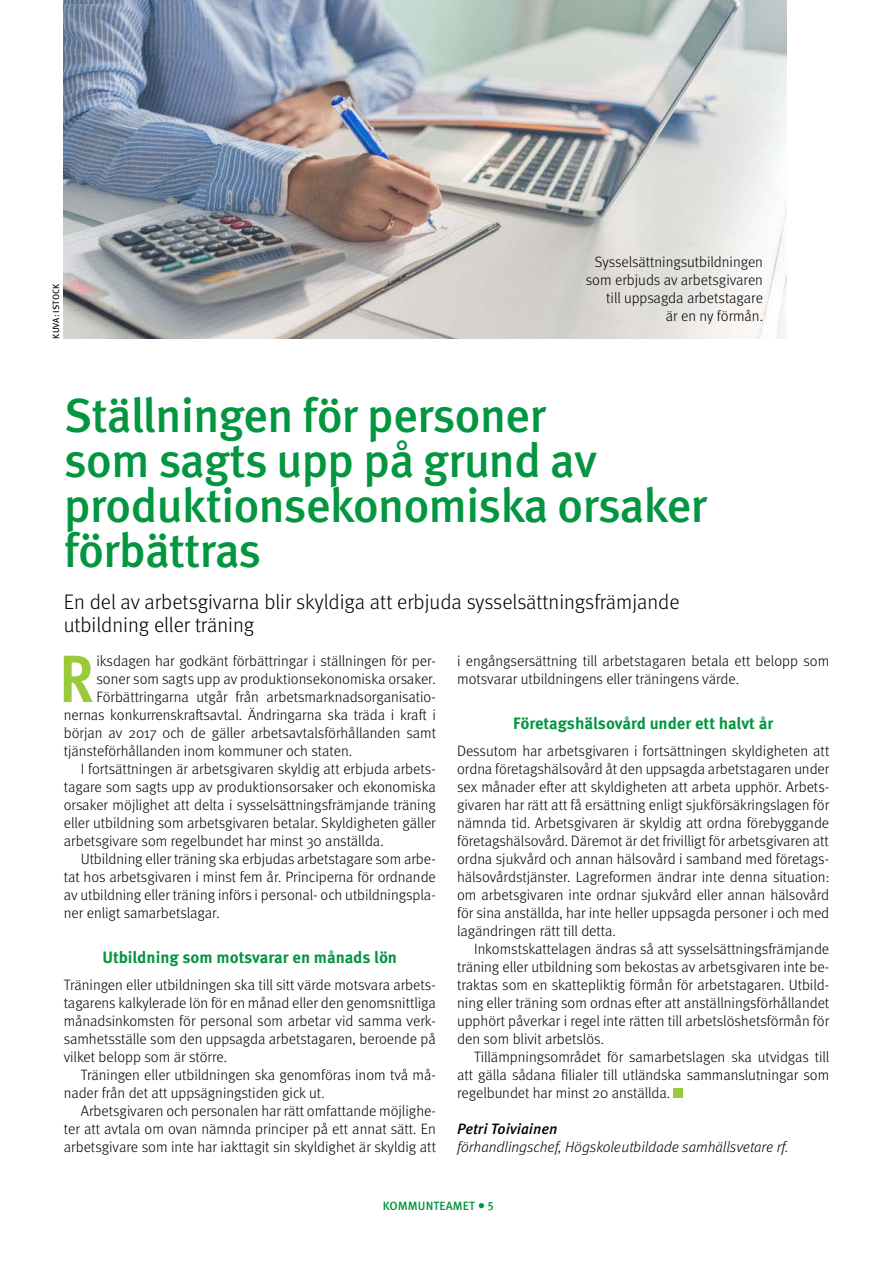
<style>
.page{position:relative;width:893px;height:1263px;background:#fff}
.page>*{position:absolute;margin:0;border:0;box-sizing:border-box;transform-origin:0 0}
.leipis_met_10_12_ANF{font:700 67.05px "Meta Cond OT";color:#9aca3c}
.ots_met_1_ru{font:500 48px/45px "Meta OT";letter-spacing:-.025em;color:#03953f}
.ingr_met_ru{font:300 21px/22.5px "Meta OT";color:#000}
.väliots_met_1_ru{font:700 16.5px "Meta OT";color:#03953f}
.leipis_met_10_12_ru{font:300 15px/18px "Meta OT";color:#000;text-align:justify}
.leipis_met_10_12_EI{font:300 15px/18px "Meta OT";color:#000;text-align:justify}
.leipis_met_10_12_ANF-2{font:300 15px "Meta OT";color:#000}
.kirjoittaja_tiedot_r{font:italic 300 15px "Meta OT";color:#000}
.kirjoittaja_met_ru{font:italic 500 15px "Meta OT";color:#000}
.leipis_met_10_12_EI-2{font:500 12px "Meta OT";letter-spacing:.01em;color:#03953f}
.kuvaaja_6_8_EI_SIS{font:9px "Meta OT";letter-spacing:.01em;color:#000}
.s1{font-size:15px}
</style>
<div class="page">
<img style="left:64px;top:0;width:723px;height:339px">
<div style="left:674px;top:1089px;width:9px;height:9px;background:#9aca3c"></div>
<p class="kuvaaja_6_8_EI_SIS" style="left:50px;top:339px;width:57px;rotate:-90deg">KUVA: ISTOCK</p>
<p class="leipis_met_10_12_EI" style="left:586px;top:253px;width:179px;text-align:right">Sysselsättningsutbildningen som erbjuds av arbetsgivaren till uppsagda arbetstagare<br>är en ny förmån.</p>
<p class="ots_met_1_ru" style="left:64px;top:393px;width:645px">Ställningen för personer<br>som sagts upp på grund av produktionsekonomiska orsaker förbättras</p>
<p class="ingr_met_ru" style="left:64px;top:591px;width:617px">En del av arbetsgivarna blir skyldiga att erbjuda sysselsättningsfrämjande utbildning eller träning</p>
<p class="leipis_met_10_12_ru" style="left:457px;top:652px;width:374px">i engångsersättning till arbetstagaren betala ett belopp som motsvarar utbildningens eller träningens värde.</p>
<p class="väliots_met_1_ru" style="left:513px;top:713px;width:262px">Företagshälsovård under ett halvt år</p>
<p class="leipis_met_10_12_EI" style="left:457px;top:742px;width:374px">Dessutom har arbetsgivaren i fortsättningen skyldigheten att ordna företagshälsovård åt den uppsagda arbetstagaren under sex månader efter att skyldigheten att arbeta upphör. Arbets&shy;givaren har rätt att få ersättning enligt sjukförsäkringslagen för nämnda tid. Arbetsgivaren är skyldig att ordna förebyggande företagshälsovård. Däremot är det frivilligt för arbetsgivaren att ordna sjukvård och annan hälsovård i samband med företags&shy;hälsovårdstjänster. Lagreformen ändrar inte denna situation: om arbetsgivaren inte ordnar sjukvård eller annan hälsovård för sina anställda, har inte heller uppsagda personer i och med lagändringen rätt till detta.</p>
<p class="leipis_met_10_12_ru" style="left:457px;top:940px;width:374px;text-indent:17px">Inkomstskattelagen ändras så att sysselsättningsfrämjande träning eller utbildning som bekostas av arbetsgivaren inte be&shy;traktas som en skattepliktig förmån för arbetstagaren. Utbild&shy;ning eller träning som ordnas efter att anställningsförhållandet upphört påverkar i regel inte rätten till arbetslöshetsförmån för den som blivit arbetslös.</p>
<p class="leipis_met_10_12_ru" style="left:457px;top:1048px;width:374px;text-indent:17px">Tillämpningsområdet för samarbetslagen ska utvidgas till att gälla sådana filialer till utländska sammanslutningar som regelbundet har minst 20 anställda.</p>
<p class="kirjoittaja_met_ru" style="left:457px;top:1120px;width:102px">Petri Toiviainen</p>
<p class="kirjoittaja_tiedot_r" style="left:457px;top:1138px;width:333px">förhandlingschef, Högskoleutbildade samhällsvetare rf.</p>
<p class="leipis_met_10_12_ANF" style="left:59px;top:636px;width:36px">R</p>
<p class="leipis_met_10_12_ANF-2" style="left:96px;top:652px;width:341px">iksdagen har godkänt förbättringar i ställningen för per-</p>
<p class="leipis_met_10_12_ANF-2" style="left:96px;top:670px;width:341px">soner som sagts upp av produktionsekonomiska orsaker.</p>
<p class="leipis_met_10_12_ANF-2" style="left:96px;top:688px;width:341px">Förbättringarna utgår från arbetsmarknadsorganisatio-</p>
<p class="leipis_met_10_12_ANF-2" style="left:64px;top:706px;width:374px">nernas konkurrenskraftsavtal. Ändringarna ska träda i kraft i</p>
<p class="leipis_met_10_12_ANF-2" style="left:64px;top:724px;width:374px">början av 2017 och de gäller arbetsavtalsförhållanden samt</p>
<p class="leipis_met_10_12_ANF-2" style="left:64px;top:742px;width:290px">tjänsteförhållanden inom kommuner och staten.</p>
<p class="leipis_met_10_12_ru" style="left:64px;top:760px;width:374px;text-indent:17px">I fortsättningen är arbetsgivaren skyldig att erbjuda arbets&shy;tagare som sagts upp av produktionsorsaker och ekonomiska orsaker möjlighet att delta i sysselsättningsfrämjande träning eller utbildning som arbetsgivaren betalar. Skyldigheten gäller arbetsgivare som regelbundet har minst 30 anställda.</p>
<p class="leipis_met_10_12_ru" style="left:64px;top:850px;width:374px;text-indent:17px">Utbildning eller träning ska erbjudas arbetstagare som arbe&shy;tat hos arbetsgivaren i minst fem år. Principerna för ordnande av utbildning eller träning införs i personal- och utbildningspla&shy;ner enligt samarbetslagar.</p>
<p class="väliots_met_1_ru" style="left:103px;top:947px;width:296px">Utbildning som motsvarar en månads lön</p>
<p class="leipis_met_10_12_EI" style="left:64px;top:976px;width:374px">Träningen eller utbildningen ska till sitt värde motsvara arbets&shy;tagarens kalkylerade lön för en månad eller den genomsnittliga månadsinkomsten för personal som arbetar vid samma verk&shy;samhetsställe som den uppsagda arbetstagaren, beroende på vilket belopp som är större.</p>
<p class="leipis_met_10_12_ru" style="left:64px;top:1066px;width:374px;text-indent:17px">Träningen eller utbildningen ska genomföras inom två må&shy;nader från det att uppsägningstiden gick ut.</p>
<p class="leipis_met_10_12_ru" style="left:64px;top:1102px;width:374px;text-indent:17px">Arbetsgivaren och personalen har rätt omfattande möjlighe&shy;ter att avtala om ovan nämnda principer på ett annat sätt. En arbetsgivare som inte har iakttagit sin skyldighet är skyldig att</p>
<p class="leipis_met_10_12_EI-2" style="left:383px;top:1198px;width:113px">KOMMUNTEAMET <span class="s1">•</span> 5</p>
</div>
